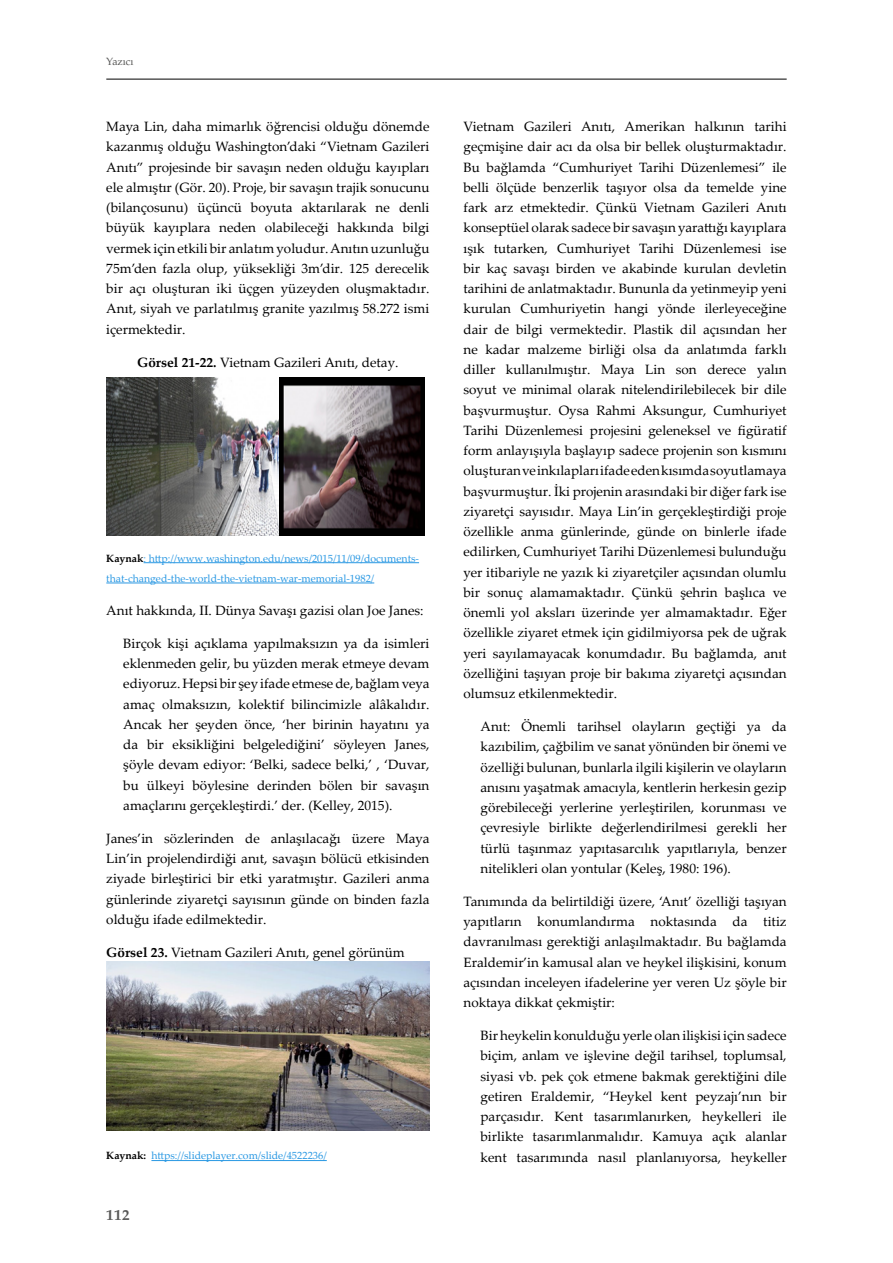
<style>
.page{position:relative;width:893px;height:1263px;background:#fff}
.page>*{position:absolute;margin:0;border:0;box-sizing:border-box;transform-origin:0 0}
.t1{font:700 15px "Palatino";color:#575756}
.t2{font:13.5px/20.2px "Palatino Linotype";color:#000;text-align:justify}
.t3{font:10.5px/20.2px "Palatino Linotype";color:#2998e3}
.t4{font:10.5px "Palatino";color:#575756}
.s1{font-weight:700}
.s2{font-weight:700;color:#000}
</style>
<div class="page">
<hr style="left:106px;top:79px;width:681px;height:1px;background:#000">
<hr style="left:144px;top:562px;width:275px;height:1px;background:#2998e3">
<hr style="left:106px;top:583px;width:268px;height:1px;background:#2998e3">
<hr style="left:151px;top:1160px;width:176px;height:1px;background:#2998e3">
<img style="left:107px;top:378px;width:317px;height:158px">
<img style="left:107px;top:962px;width:322px;height:168px">
<p class="t4" style="left:106px;top:56px;width:29px">Yazıcı</p>
<p class="t2" style="left:106px;top:116px;width:325px">Maya Lin, daha mimarlık öğrencisi olduğu dönemde kazanmış olduğu Washington’daki “Vietnam Gazileri Anıtı” projesinde bir savaşın neden olduğu kayıpları ele almıştır (Gör. 20). Proje, bir savaşın trajik sonucunu (bilançosunu) üçüncü boyuta aktarılarak ne denli büyük kayıplara neden olabileceği hakkında bilgi vermek için etkili bir anlatım yoludur. Anıtın uzunluğu 75m’den fazla olup, yüksekliği 3m’dir. 125 derecelik bir açı oluşturan iki üçgen yüzeyden oluşmaktadır.<br>Anıt, siyah ve parlatılmış granite yazılmış 58.272 ismi içermektedir.</p>
<p class="t2" style="left:137px;top:351px;width:263px"><span class="s1">Görsel 21-22.</span> Vietnam Gazileri Anıtı, detay.</p>
<p class="t3" style="left:106px;top:547px;width:314px"><span class="s2">Kaynak</span>: http://www.washington.edu/news/2015/11/09/documents&shy;that-changed-the-world-the-vietnam-war-memorial-1982/</p>
<p class="t2" style="left:106px;top:600px;width:319px">Anıt hakkında, II. Dünya Savaşı gazisi olan Joe Janes:</p>
<p class="t2" style="left:123px;top:633px;width:308px">Birçok kişi açıklama yapılmaksızın ya da isimleri eklenmeden gelir, bu yüzden merak etmeye devam ediyoruz. Hepsi bir şey ifade etmese de, bağlam veya amaç olmaksızın, kolektif bilincimizle alâkalıdır.<br>Ancak her şeyden önce, ‘her birinin hayatını ya da bir eksikliğini belgelediğini’ söyleyen Janes, şöyle devam ediyor: ‘Belki, sadece belki,’ , ‘Duvar, bu ülkeyi böylesine derinden bölen bir savaşın amaçlarını gerçekleştirdi.’ der. (Kelley, 2015).</p>
<p class="t2" style="left:106px;top:828px;width:325px">Janes’in sözlerinden de anlaşılacağı üzere Maya Lin’in projelendirdiği anıt, savaşın bölücü etkisinden ziyade birleştirici bir etki yaratmıştır. Gazileri anma günlerinde ziyaretçi sayısının günde on binden fazla olduğu ifade edilmektedir.</p>
<p class="t2" style="left:106px;top:942px;width:300px"><span class="s1">Görsel 23.</span> Vietnam Gazileri Anıtı, genel görünüm</p>
<p class="t3" style="left:106px;top:1145px;width:222px"><span class="s2">Kaynak:</span> https://slideplayer.com/slide/4522236/</p>
<p class="t1" style="left:106px;top:1202px;width:25px">112</p>
<p class="t2" style="left:463px;top:116px;width:325px">Vietnam Gazileri Anıtı, Amerikan halkının tarihi geçmişine dair acı da olsa bir bellek oluşturmaktadır.<br>Bu bağlamda “Cumhuriyet Tarihi Düzenlemesi” ile belli ölçüde benzerlik taşıyor olsa da temelde yine fark arz etmektedir. Çünkü Vietnam Gazileri Anıtı konseptüel olarak sadece bir savaşın yarattığı kayıplara ışık tutarken, Cumhuriyet Tarihi Düzenlemesi ise bir kaç savaşı birden ve akabinde kurulan devletin tarihini de anlatmaktadır. Bununla da yetinmeyip yeni kurulan Cumhuriyetin hangi yönde ilerleyeceğine dair de bilgi vermektedir. Plastik dil açısından her ne kadar malzeme birliği olsa da anlatımda farklı diller kullanılmıştır. Maya Lin son derece yalın soyut ve minimal olarak nitelendirilebilecek bir dile başvurmuştur. Oysa Rahmi Aksungur, Cumhuriyet Tarihi Düzenlemesi projesini geleneksel ve figüratif form anlayışıyla başlayıp sadece projenin son kısmını oluşturan ve inkılapları ifade eden kısımda soyutlamaya başvurmuştur. İki projenin arasındaki bir diğer fark ise ziyaretçi sayısıdır. Maya Lin’in gerçekleştirdiği proje özellikle anma günlerinde, günde on binlerle ifade edilirken, Cumhuriyet Tarihi Düzenlemesi bulunduğu yer itibariyle ne yazık ki ziyaretçiler açısından olumlu bir sonuç alamamaktadır. Çünkü şehrin başlıca ve önemli yol aksları üzerinde yer almamaktadır. Eğer özellikle ziyaret etmek için gidilmiyorsa pek de uğrak yeri sayılamayacak konumdadır. Bu bağlamda, anıt özelliğini taşıyan proje bir bakıma ziyaretçi açısından olumsuz etkilenmektedir.</p>
<p class="t2" style="left:480px;top:716px;width:308px">Anıt: Önemli tarihsel olayların geçtiği ya da kazıbilim, çağbilim ve sanat yönünden bir önemi ve özelliği bulunan, bunlarla ilgili kişilerin ve olayların anısını yaşatmak amacıyla, kentlerin herkesin gezip görebileceği yerlerine yerleştirilen, korunması ve çevresiyle birlikte değerlendirilmesi gerekli her türlü taşınmaz yapıtasarcılık yapıtlarıyla, benzer nitelikleri olan yontular (Keleş, 1980: 196).</p>
<p class="t2" style="left:463px;top:891px;width:325px">Tanımında da belirtildiği üzere, ‘Anıt’ özelliği taşıyan yapıtların konumlandırma noktasında da titiz davranılması gerektiği anlaşılmaktadır. Bu bağlamda Eraldemir’in kamusal alan ve heykel ilişkisini, konum açısından inceleyen ifadelerine yer veren Uz şöyle bir noktaya dikkat çekmiştir:</p>
<p class="t2" style="left:480px;top:1025px;width:308px">Bir heykelin konulduğu yerle olan ilişkisi için sadece biçim, anlam ve işlevine değil tarihsel, toplumsal, siyasi vb. pek çok etmene bakmak gerektiğini dile getiren Eraldemir, “Heykel kent peyzajı’nın bir parçasıdır. Kent tasarımlanırken, heykelleri ile birlikte tasarımlanmalıdır. Kamuya açık alanlar kent tasarımında nasıl planlanıyorsa, heykeller</p>
</div>
